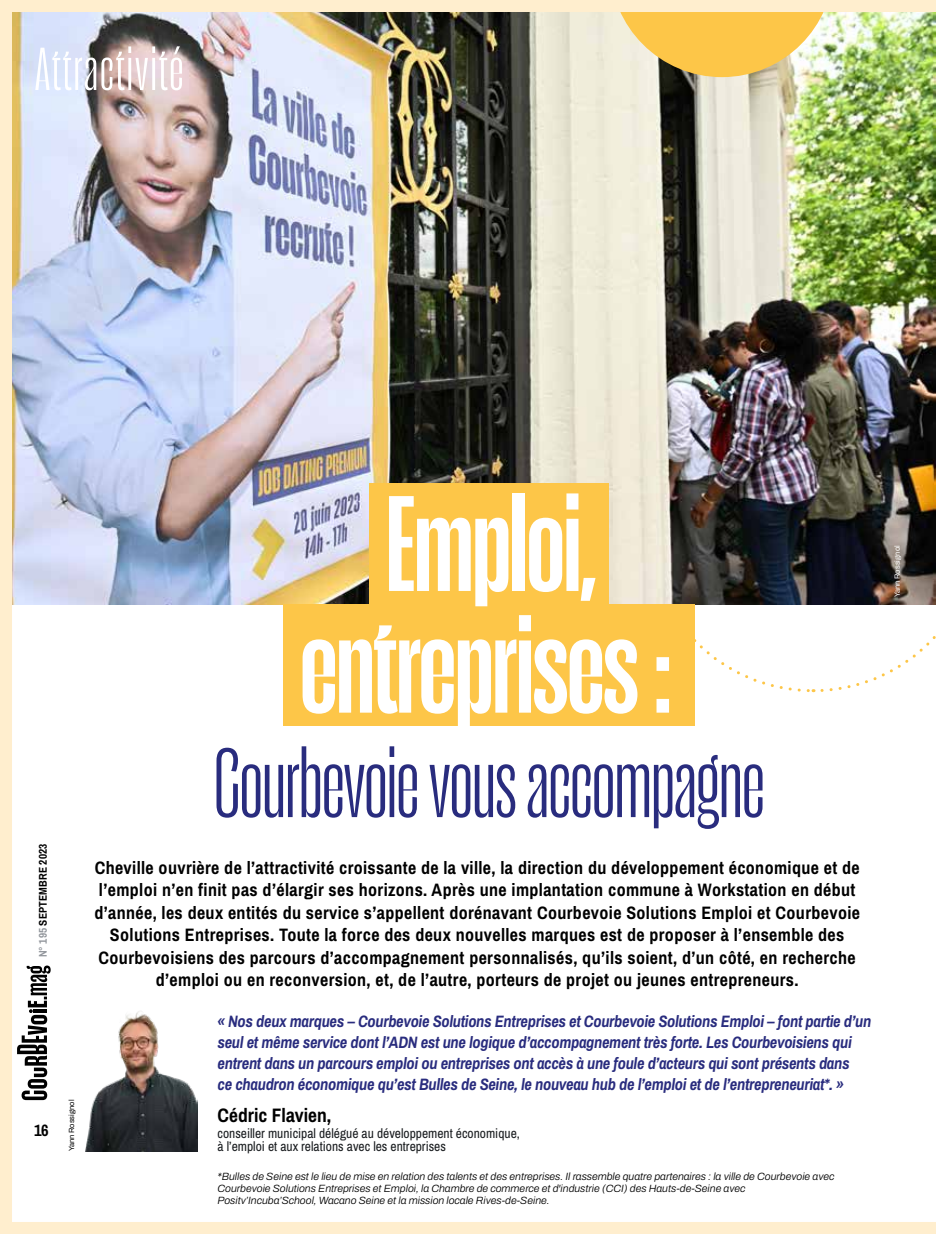
<style>
.page{position:relative;width:936px;height:1234px;background:#fff}
.page>*{position:absolute;margin:0;border:0;box-sizing:border-box;transform-origin:0 0}
.t1{font:600 133.35px/121.6px "Seriguela Display";letter-spacing:-.01em;color:#fff;text-align:center}
.t2{font:97.5px "Seriguela Display";letter-spacing:-.01em;color:#292c7e}
.t3{font:60px "Seriguela Display";letter-spacing:.03em;color:#fff}
.t4{font:700 19.5px "Archivo Narrow";color:#000}
.t5{font:700 18px/22.5px "Archivo Narrow";letter-spacing:.02em;color:#000;text-align:center}
.t6{font:italic 700 16.5px/21px "Archivo Narrow";letter-spacing:-.02em;color:#292c7e}
.t7{font:700 16.5px "Archivo Narrow";color:#000}
.t8{font:13.5px "Archivo Narrow";color:#191c1f}
.t9{font:700 11.25px "Archivo Narrow";letter-spacing:.01em;color:#000}
.t10{font:italic 300 10.5px/12px "Archivo";color:#000}
.t11{font:7.5px "Archivo";color:#000}
.t12{font:7.5px "Archivo";color:#fff}
.s1{color:#92969c}
</style>
<div class="page">
<img style="left:0;top:1px;width:935px;height:1232px">
<hr style="left:0;top:0;width:935px;height:1px;background:#ffeece">
<svg style="left:17px;top:965px;width:34px;height:134px"></svg>
<h3 class="t3" style="left:35px;top:34px;width:150px">Attractivité</h3>
<p class="t9" style="left:35px;top:957px;width:115px;rotate:-90deg"><span class="s1">N° 195</span> SEPTEMBRE 2023</p>
<p class="t7" style="left:34px;top:1118px;width:16px">16</p>
<p class="t11" style="left:66px;top:1150px;width:53px;rotate:-90deg">Yann Rossignol</p>
<h1 class="t1" style="left:300px;top:479px;width:374px">Emploi, entreprises :</h1>
<h2 class="t2" style="left:213px;top:726px;width:553px">Courbevoie vous accompagne</h2>
<p class="t5" style="left:94px;top:855px;width:767px">Cheville ouvrière de l’attractivité croissante de la ville, la direction du développement économique et de l’emploi n’en finit pas d’élargir ses horizons. Après une implantation commune à Workstation en début d’année, les deux entités du service s’appellent dorénavant Courbevoie Solutions Emploi et Courbevoie Solutions Entreprises. Toute la force des deux nouvelles marques est de proposer à l’ensemble des Courbevoisiens des parcours d’accompagnement personnalisés, qu’ils soient, d’un côté, en recherche d’emploi ou en reconversion, et, de l’autre, porteurs de projet ou jeunes entrepreneurs.</p>
<p class="t6" style="left:217px;top:1009px;width:655px">« Nos deux marques – Courbevoie Solutions Entreprises et Courbevoie Solutions Emploi – font partie d’un seul et même service dont l’ADN est une logique d’accompagnement très forte. Les Courbevoisiens qui entrent dans un parcours emploi ou entreprises ont accès à une foule d’acteurs qui sont présents dans<br>ce chaudron économique qu’est Bulles de Seine, le nouveau hub de l’emploi et de l’entrepreneuriat*. »</p>
<p class="t4" style="left:217px;top:1100px;width:115px">Cédric Flavien,</p>
<p class="t8" style="left:217px;top:1123px;width:304px">conseiller municipal délégué au développement économique,</p>
<p class="t8" style="left:217px;top:1136px;width:230px">à l’emploi et aux relations avec les entreprises</p>
<p class="t10" style="left:217px;top:1170px;width:618px">*Bulles de Seine est le lieu de mise en relation des talents et des entreprises. Il rassemble quatre partenaires : la ville de Courbevoie avec<br>Courbevoie Solutions Entreprises et Emploi, la Chambre de commerce et d'industrie (CCI) des Hauts-de-Seine avec<br>Positv’Incuba’School, Wacano Seine et la mission locale Rives-de-Seine.</p>
<p class="t12" style="left:891px;top:597px;width:53px;rotate:-90deg">Yann Rossignol</p>
</div>
